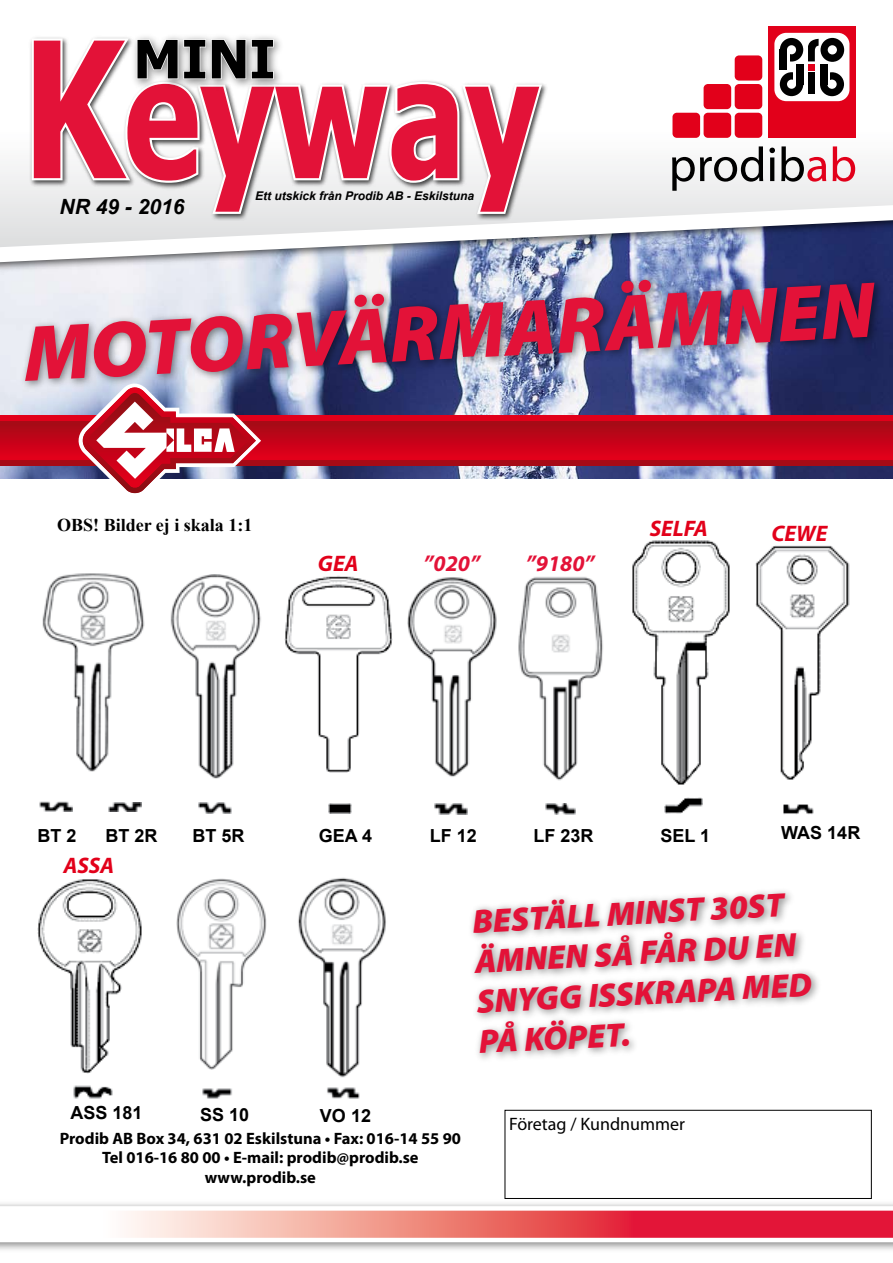
<style>
.page{position:relative;width:893px;height:1263px;background:#fff}
.page>*{position:absolute;margin:0;border:0;box-sizing:border-box;transform-origin:0 0}
.t1{font:700 166.65px "Tahoma";color:#e31238;scale:.77 1}
.t2{font:italic 900 79.65px "Myriad Pro";color:#e31238}
.t3{font:700 52.95px "Tahoma";color:#000}
.t4{font:italic 900 33.6px/40.3px "Myriad Pro";color:#e31238}
.t5{font:italic 700 22.5px "Myriad Pro";color:#e2001a}
.t6{font:italic 700 22.5px "Myriad Pro";color:#e31238}
.t7{font:italic 700 21px "Arial";color:#000}
.t8{font:700 18px "Arial";color:#000}
.t9{font:700 18px "Times New Roman";color:#000}
.t10{font:18px "Myriad Pro";color:#000}
.t11{font:700 16.5px/19.8px "Myriad Pro";color:#000;text-align:center}
.t12{font:italic 700 12px "Arial";color:#000}
.s1{font-size:189.15px}
</style>
<div class="page">
<img style="left:0;top:274px;width:893px;height:204px">
<div style="left:0;top:0;width:893px;height:274px;background:#000;opacity:.75"></div>
<svg style="left:0;top:0;width:893px;height:262px"></svg>
<div style="left:28px;top:35px;width:521px;height:186px;background:#000;opacity:.75"></div>
<div style="left:129px;top:32px;width:157px;height:60px;background:#fefefe"></div>
<svg style="left:29px;top:36px;width:516px;height:180px"></svg>
<div style="left:768px;top:27px;width:87px;height:111px;background:#e2001a"></div>
<div style="left:774px;top:33px;width:75px;height:68px;background:#fff;border-radius:12px"></div>
<div style="left:808px;top:72px;width:7px;height:22px;background:#000"></div>
<div style="left:808px;top:64px;width:7px;height:7px;background:#e2001a"></div>
<div style="left:820px;top:38px;width:24px;height:24px;background:#000;border-radius:50%"></div>
<div style="left:828px;top:45px;width:9px;height:9px;background:#fff;border-radius:50%"></div>
<div style="left:780px;top:72px;width:23px;height:24px;background:#000;border-radius:50%"></div>
<div style="left:787px;top:80px;width:9px;height:9px;background:#fff;border-radius:50%"></div>
<svg style="left:794px;top:72px;width:2px;height:10px"></svg>
<div style="left:796px;top:64px;width:7px;height:21px;background:#000"></div>
<div style="left:780px;top:38px;width:23px;height:24px;background:#000;border-radius:50%"></div>
<div style="left:787px;top:45px;width:9px;height:9px;background:#fff;border-radius:50%"></div>
<svg style="left:787px;top:52px;width:2px;height:10px"></svg>
<div style="left:780px;top:49px;width:7px;height:20px;background:#000"></div>
<div style="left:820px;top:72px;width:24px;height:24px;background:#000;border-radius:50%"></div>
<div style="left:827px;top:80px;width:10px;height:9px;background:#fff;border-radius:50%"></div>
<svg style="left:827px;top:71px;width:3px;height:13px"></svg>
<div style="left:820px;top:64px;width:7px;height:21px;background:#000"></div>
<svg style="left:808px;top:39px;width:11px;height:22px"></svg>
<div style="left:735px;top:113px;width:27px;height:25px;background:#e2001a;border-radius:4px"></div>
<div style="left:735px;top:84px;width:27px;height:25px;background:#e2001a;border-radius:4px"></div>
<div style="left:735px;top:55px;width:27px;height:26px;background:#e2001a;border-radius:4px"></div>
<div style="left:704px;top:113px;width:27px;height:25px;background:#e2001a;border-radius:4px"></div>
<div style="left:704px;top:84px;width:27px;height:25px;background:#e2001a;border-radius:4px"></div>
<div style="left:672px;top:113px;width:28px;height:25px;background:#e2001a;border-radius:4px"></div>
<svg style="left:672px;top:146px;width:91px;height:45px"></svg>
<svg style="left:769px;top:148px;width:6px;height:33px"></svg>
<svg style="left:781px;top:146px;width:45px;height:36px"></svg>
<svg style="left:833px;top:146px;width:22px;height:36px"></svg>
<div style="left:0;top:1199px;width:893px;height:54px;background:#000;opacity:.5"></div>
<svg style="left:0;top:1206px;width:893px;height:36px"></svg>
<div style="left:505px;top:1110px;width:367px;height:89px;border:1px solid #000"></div>
<div style="left:0;top:459px;width:893px;height:6px;background:#a70a16"></div>
<div style="left:0;top:416px;width:893px;height:6px;background:#e2001a"></div>
<svg style="left:0;top:422px;width:893px;height:37px;background:#c30318"></svg>
<svg style="left:79px;top:393px;width:182px;height:101px"></svg>
<img style="left:42px;top:573px;width:103px;height:199px">
<img style="left:39px;top:801px;width:33px;height:10px">
<img style="left:109px;top:802px;width:33px;height:9px">
<img style="left:170px;top:575px;width:91px;height:204px">
<img style="left:199px;top:803px;width:33px;height:10px">
<img style="left:285px;top:576px;width:108px;height:197px">
<img style="left:329px;top:803px;width:22px;height:11px">
<img style="left:408px;top:577px;width:89px;height:200px">
<img style="left:435px;top:803px;width:33px;height:11px">
<img style="left:632px;top:540px;width:98px;height:245px">
<img style="left:665px;top:797px;width:37px;height:17px">
<img style="left:518px;top:577px;width:85px;height:204px">
<img style="left:546px;top:803px;width:30px;height:11px">
<img style="left:756px;top:545px;width:94px;height:235px">
<img style="left:783px;top:804px;width:30px;height:10px">
<div style="left:18px;top:272px;width:868px;height:121px;background:#000;opacity:.5"></div>
<img style="left:298px;top:877px;width:88px;height:201px">
<img style="left:327px;top:1087px;width:32px;height:11px">
<img style="left:38px;top:879px;width:104px;height:194px">
<img style="left:73px;top:1085px;width:40px;height:14px">
<img style="left:202px;top:1088px;width:30px;height:11px">
<img style="left:176px;top:879px;width:90px;height:190px">
<div style="left:467px;top:886px;width:355px;height:179px;background:#000;opacity:.5"></div>
<h3 class="t3" style="left:133px;top:22px;width:144px">MINI</h3>
<h1 class="t1" style="left:23px;top:1px;width:672px"><span class="s1">K</span>eyway</h1>
<p class="t12" style="left:255px;top:188px;width:220px">Ett utskick från Prodib AB - Eskilstuna</p>
<p class="t7" style="left:60px;top:193px;width:126px">NR 49 - 2016</p>
<h2 class="t2" style="left:21px;top:301px;width:853px;rotate:-3deg">MOTORVÄRMARÄMNEN</h2>
<p class="t9" style="left:57px;top:512px;width:197px">OBS! Bilder ej i skala 1:1</p>
<h3 class="t5" style="left:318px;top:548px;width:42px">GEA</h3>
<h3 class="t6" style="left:423px;top:548px;width:58px">”020”</h3>
<h3 class="t6" style="left:526px;top:548px;width:70px">”9180”</h3>
<h3 class="t5" style="left:650px;top:514px;width:60px">SELFA</h3>
<h3 class="t5" style="left:771px;top:519px;width:57px">CEWE</h3>
<p class="t8" style="left:37px;top:824px;width:41px">BT 2</p>
<p class="t8" style="left:106px;top:823px;width:54px">BT 2R</p>
<p class="t8" style="left:192px;top:824px;width:54px">BT 5R</p>
<p class="t8" style="left:319px;top:824px;width:55px">GEA 4</p>
<p class="t8" style="left:430px;top:824px;width:49px">LF 12</p>
<p class="t8" style="left:534px;top:824px;width:62px">LF 23R</p>
<p class="t8" style="left:660px;top:823px;width:51px">SEL 1</p>
<h3 class="t5" style="left:63px;top:851px;width:52px">ASSA</h3>
<p class="t8" style="left:781px;top:820px;width:81px">WAS 14R</p>
<h3 class="t4" style="left:472px;top:900px;width:337px;rotate:-3deg">BESTÄLL MINST 30ST<br>ÄMNEN SÅ FÅR DU EN<br>SNYGG ISSKRAPA MED<br>PÅ KÖPET.</h3>
<p class="t8" style="left:71px;top:1101px;width:74px">ASS 181</p>
<p class="t8" style="left:200px;top:1102px;width:51px">SS 10</p>
<p class="t8" style="left:320px;top:1103px;width:53px">VO 12</p>
<p class="t11" style="left:60px;top:1127px;width:403px">Prodib AB Box 34, 631 02 Eskilstuna • Fax: 016-14 55 90<br>Tel 016-16 80 00 • E-mail: prodib@prodib.se www.prodib.se</p>
<p class="t10" style="left:509px;top:1113px;width:177px">Företag / Kundnummer</p>
</div>
